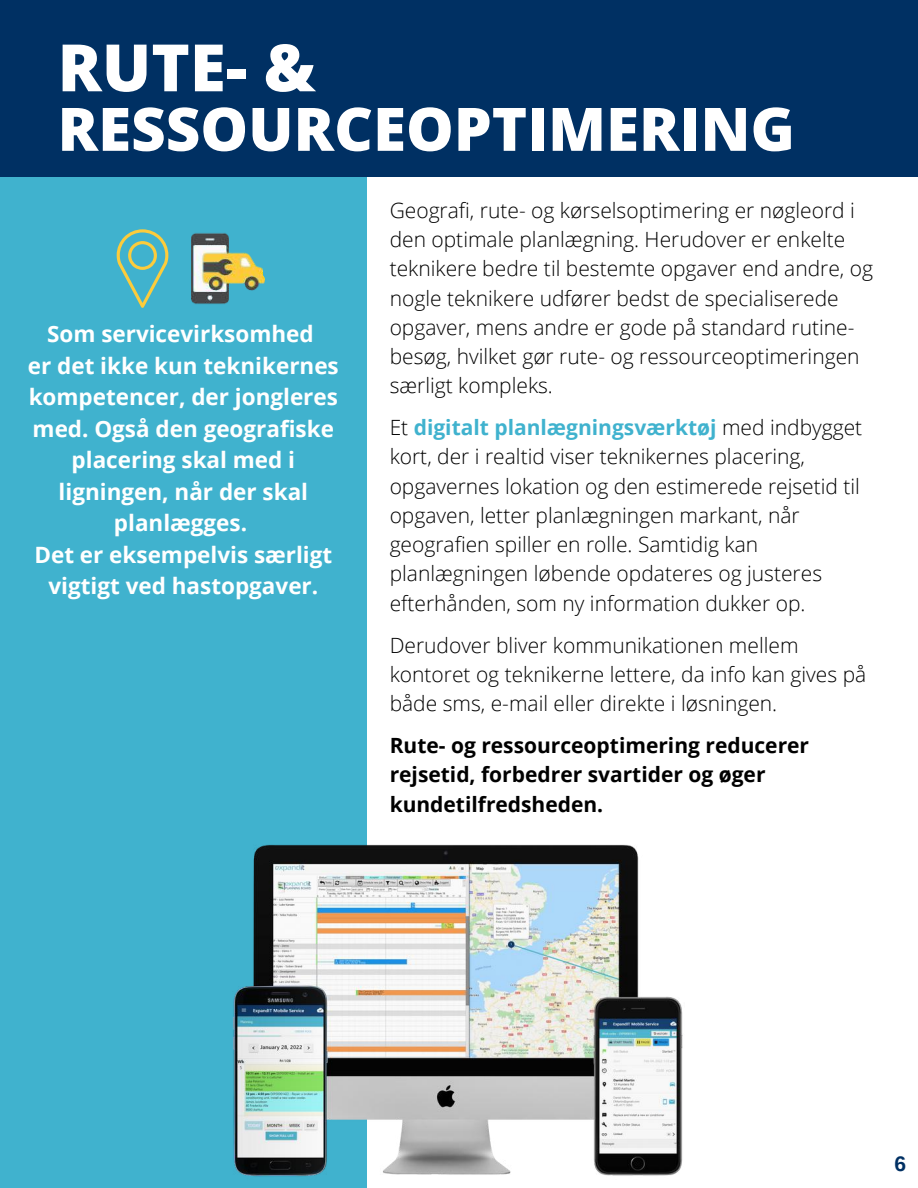
<style>
.page{position:relative;width:918px;height:1188px;background:#fff}
.page>*{position:absolute;margin:0;border:0;box-sizing:border-box;transform-origin:0 0}
.t1{font:800 65.4px "Open Sans";color:#fff}
.t2{font:800 60px "Open Sans";color:#fff}
.t3{font:700 22.5px/31.5px "Open Sans";color:#fff;text-align:center}
.t4{font:300 21px/29.2px "Open Sans";color:#000}
.t5{font:700 21px/29.2px "Open Sans";color:#000}
.t6{font:700 21px "Arimo";color:#003063}
.s1{font-weight:700;color:#40b2ce}
</style>
<div class="page">
<div style="left:0;top:176px;width:367px;height:1012px;background:#40b2ce"></div>
<div style="left:0;top:0;width:918px;height:177px;background:#003063"></div>
<img style="left:191px;top:233px;width:74px;height:71px">
<svg style="left:117px;top:229px;width:51px;height:79px"></svg>
<img style="left:233px;top:844px;width:450px;height:333px">
<h1 class="t1" style="left:58px;top:21px;width:260px">RUTE- &amp;</h1>
<h2 class="t2" style="left:58px;top:87px;width:739px">RESSOURCEOPTIMERING</h2>
<p class="t3" style="left:28px;top:318px;width:312px">Som servicevirksomhed<br>er det ikke kun teknikernes kompetencer, der jongleres med. Også den geografiske placering skal med i ligningen, når der skal planlægges.<br>Det er eksempelvis særligt vigtigt ved hastopgaver.</p>
<p class="t4" style="left:390px;top:195px;width:485px">Geografi, rute- og kørselsoptimering er nøgleord i den optimale planlægning. Herudover er enkelte teknikere bedre til bestemte opgaver end andre, og nogle teknikere udfører bedst de specialiserede opgaver, mens andre er gode på standard rutine&shy;besøg, hvilket gør rute- og ressourceoptimeringen særligt kompleks.</p>
<p class="t4" style="left:390px;top:412px;width:474px">Et <span class="s1">digitalt planlægningsværktøj</span> med indbygget kort, der i realtid viser teknikernes placering, opgavernes lokation og den estimerede rejsetid til opgaven, letter planlægningen markant, når geografien spiller en rolle. Samtidig kan planlægningen løbende opdateres og justeres efterhånden, som ny information dukker op.</p>
<p class="t4" style="left:390px;top:630px;width:478px">Derudover bliver kommunikationen mellem kontoret og teknikerne lettere, da info kan gives på både sms, e-mail eller direkte i løsningen.</p>
<p class="t5" style="left:390px;top:730px;width:421px">Rute- og ressourceoptimering reducerer rejsetid, forbedrer svartider og øger kundetilfredsheden.</p>
<p class="t6" style="left:895px;top:1152px;width:13px">6</p>
</div>
